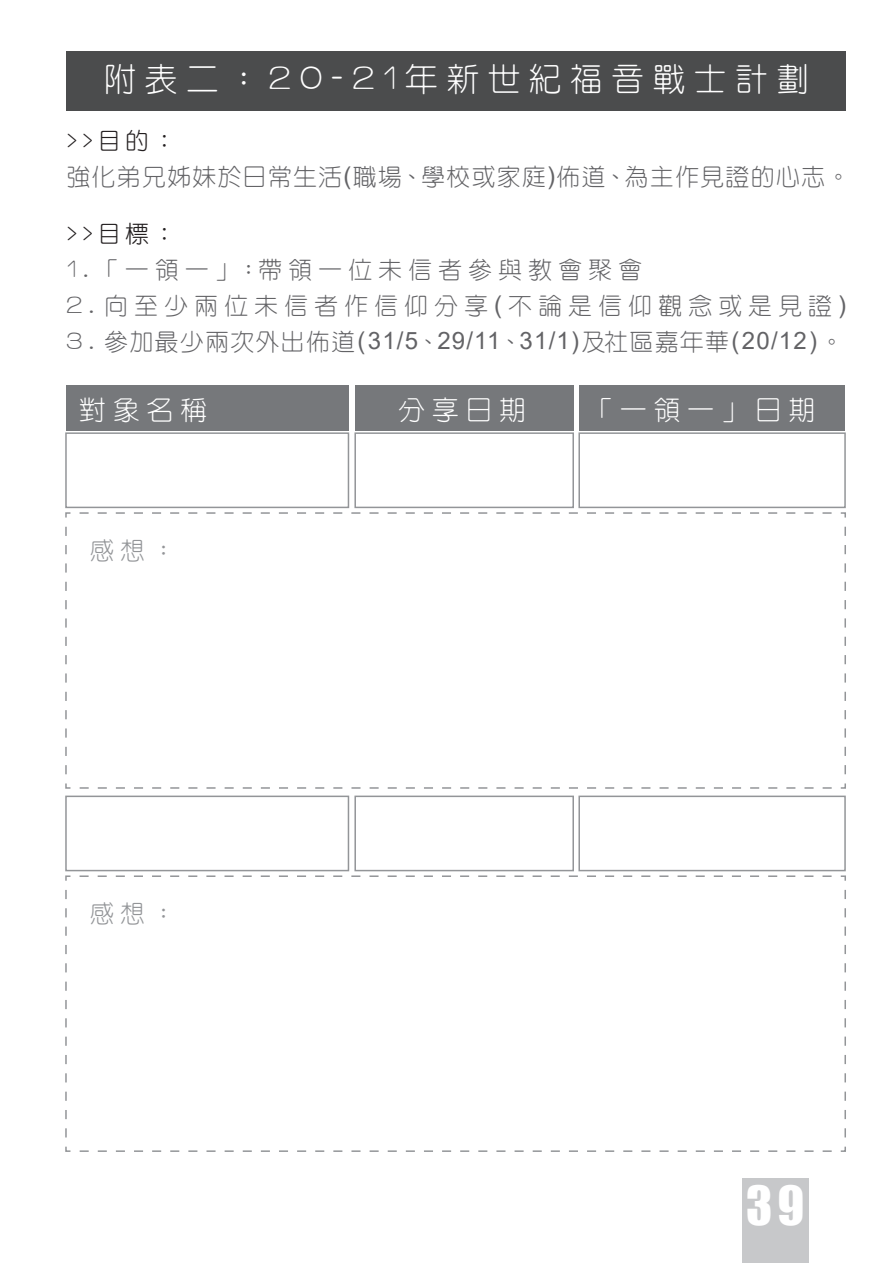
<style>
.page{position:relative;width:893px;height:1263px;background:#fff}
.page>*{position:absolute;margin:0;border:0;box-sizing:border-box;transform-origin:0 0}
.t1{font:49.5px "Impact";color:#fff}
.t2{font:300 33px "Han Wang Yen";letter-spacing:.25em;color:#fff}
.t3{font:300 27px "Han Wang Yen";letter-spacing:.25em;color:#fff}
.t4{font:300 24.6px "Han Wang Yen";color:#939598}
.t5{font:300 24px "Han Wang Yen";letter-spacing:.25em;color:#636366}
.t6{font:24px "Arial";letter-spacing:.05em;color:#636366}
.t7{font:300 24px "Han Wang Yen";letter-spacing:.05em;color:#636366}
.t8{font:24px "DF Yuan Lt HK BF";color:#231f20}
.s1{font-family:"Arial";font-weight:400}
.s2{font-family:"Han Wang Yen";font-weight:300}
</style>
<div class="page">
<div style="left:66px;top:51px;width:779px;height:59px;background:#4b4c4d"></div>
<div style="left:97px;top:112px;width:15px;height:15px;border:3px solid #fff;border-radius:50%"></div>
<div style="left:742px;top:1178px;width:66px;height:85px;background:#c7c8ca"></div>
<div style="left:66px;top:385px;width:282px;height:46px;background:#76787b"></div>
<div style="left:355px;top:385px;width:218px;height:46px;background:#76787b"></div>
<div style="left:579px;top:385px;width:266px;height:46px;background:#76787b"></div>
<div style="left:65px;top:432px;width:284px;height:76px;border:2px solid #939598"></div>
<div style="left:354px;top:432px;width:220px;height:76px;border:2px solid #939598"></div>
<div style="left:578px;top:432px;width:268px;height:76px;border:2px solid #939598"></div>
<svg style="left:65px;top:783px;width:767px;height:6px"></svg>
<svg style="left:65px;top:512px;width:6px;height:262px"></svg>
<svg style="left:80px;top:512px;width:766px;height:6px"></svg>
<svg style="left:840px;top:527px;width:6px;height:262px"></svg>
<div style="left:65px;top:795px;width:284px;height:76px;border:2px solid #939598"></div>
<div style="left:354px;top:795px;width:220px;height:76px;border:2px solid #939598"></div>
<div style="left:578px;top:795px;width:268px;height:76px;border:2px solid #939598"></div>
<svg style="left:65px;top:1146px;width:767px;height:6px"></svg>
<svg style="left:65px;top:875px;width:6px;height:262px"></svg>
<svg style="left:80px;top:875px;width:766px;height:6px"></svg>
<svg style="left:840px;top:890px;width:6px;height:262px"></svg>
<h2 class="t2" style="left:103px;top:63px;width:707px">附表二：20-21年新世紀福音戰士計劃</h2>
<p class="t8" style="left:66px;top:129px;width:112px">&gt;&gt;目的：</p>
<p class="t7" style="left:66px;top:165px;width:785px">強化弟兄姊妹於日常生活<span class="s1">(</span>職場、學校或家庭<span class="s1">)</span>佈道、為主作見證的心志。</p>
<p class="t8" style="left:66px;top:222px;width:112px">&gt;&gt;目標：</p>
<p class="t5" style="left:66px;top:258px;width:577px">1.「一領一」：帶領一位未信者參與教會聚會</p>
<p class="t5" style="left:66px;top:294px;width:781px">2. 向至少兩位未信者作信仰分享<span class="s1">(</span>不論是信仰觀念或是見證<span class="s1">)</span></p>
<p class="t6" style="left:66px;top:324px;width:779px"><span class="s2">3 . 參加最少兩次外出佈道</span>(31/5<span class="s2">、</span>29/11<span class="s2">、</span>31/1)<span class="s2">及社區嘉年華</span>(20/12)<span class="s2">。</span></p>
<p class="t3" style="left:79px;top:396px;width:130px">對象名稱</p>
<p class="t3" style="left:398px;top:396px;width:130px">分享日期</p>
<p class="t3" style="left:586px;top:396px;width:231px">「一領一」日期</p>
<p class="t4" style="left:89px;top:538px;width:88px">感想：</p>
<p class="t4" style="left:89px;top:901px;width:88px">感想：</p>
<h1 class="t1" style="left:746px;top:1167px;width:60px">39</h1>
</div>
